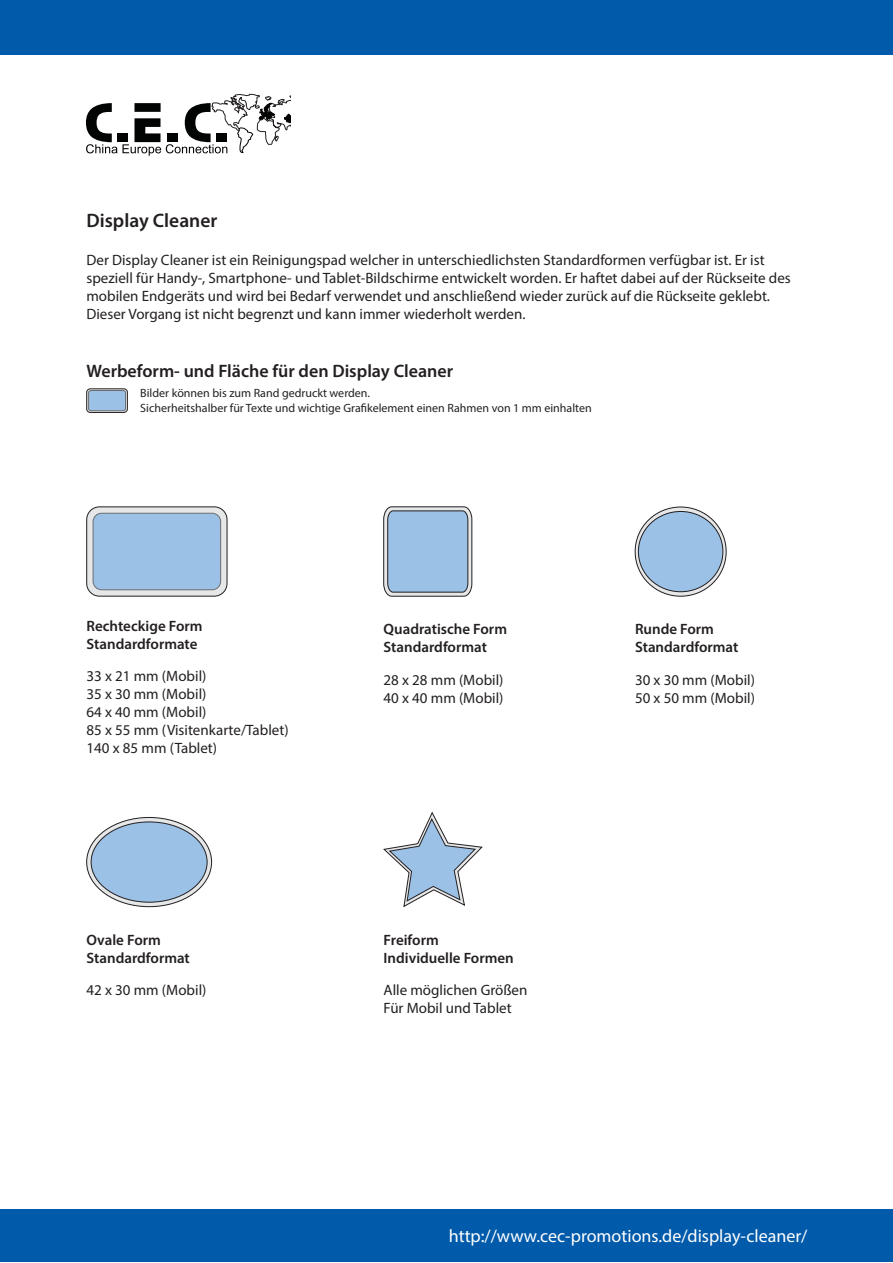
<style>
.page{position:relative;width:893px;height:1263px;background:#fff}
.page>*{position:absolute;margin:0;border:0;box-sizing:border-box;transform-origin:0 0}
.t1{font:600 19.5px "Myriad Pro";color:#231f20}
.t2{font:18px "Myriad Pro";color:#fff}
.t3{font:600 18px "Myriad Pro";color:#231f20}
.t4{font:15px/18px "Myriad Pro";color:#231f20}
.t5{font:600 15px/18px "Myriad Pro";color:#231f20}
.t6{font:12px/14.4px "Myriad Pro";color:#231f20}
</style>
<div class="page">
<div style="left:0;top:0;width:893px;height:54px;background:#015aaa"></div>
<div style="left:0;top:1209px;width:893px;height:53px;background:#015aaa"></div>
<svg style="left:86px;top:94px;width:204px;height:62px"></svg>
<svg style="left:87px;top:507px;width:140px;height:89px;background:#dddee0"></svg>
<div style="left:87px;top:507px;width:140px;height:89px;border:1px solid #231f20;border-radius:13px"></div>
<div style="left:93px;top:513px;width:128px;height:77px;background:#9bc1e6;border-radius:9px"></div>
<div style="left:93px;top:513px;width:128px;height:77px;border:1px solid #6c6d70;border-radius:9px"></div>
<svg style="left:383px;top:506px;width:89px;height:90px;background:#9dbad8"></svg>
<div style="left:87px;top:389px;width:40px;height:23px;background:#dadbdd;border-radius:4px"></div>
<div style="left:87px;top:389px;width:41px;height:24px;border:1px solid #231f20;border-radius:4px"></div>
<div style="left:89px;top:390px;width:37px;height:21px;background:#9bc1e6;border-radius:2px"></div>
<div style="left:88px;top:390px;width:38px;height:21px;border:1px solid #6c6d70;border-radius:2px"></div>
<svg style="left:635px;top:507px;width:91px;height:89px"></svg>
<div style="left:638px;top:511px;width:85px;height:81px;background:#9bc1e6;border-radius:50%"></div>
<div style="left:638px;top:511px;width:85px;height:81px;border:1px solid #231f20;border-radius:50%"></div>
<svg style="left:87px;top:817px;width:125px;height:90px;background:#b1b1b3"></svg>
<div style="left:91px;top:822px;width:116px;height:80px;background:#9bc1e6;border-radius:50%"></div>
<svg style="left:383px;top:812px;width:100px;height:95px"></svg>
<h1 class="t1" style="left:86px;top:208px;width:132px">Display Cleaner</h1>
<p class="t4" style="left:86px;top:251px;width:706px">Der Display Cleaner ist ein Reinigungspad welcher in unterschiedlichsten Standardformen verfügbar ist. Er ist speziell für Handy-, Smartphone- und Tablet-Bildschirme entwickelt worden. Er haftet dabei auf der Rückseite des mobilen Endgeräts und wird bei Bedarf verwendet und anschließend wieder zurück auf die Rückseite geklebt.<br>Dieser Vorgang ist nicht begrenzt und kann immer wiederholt werden.</p>
<p class="t3" style="left:86px;top:359px;width:368px">Werbeform- und Fläche für den Display Cleaner</p>
<p class="t6" style="left:140px;top:386px;width:453px">Bilder können bis zum Rand gedruckt werden.<br>Sicherheitshalber für Texte und wichtige Grafikelement einen Rahmen von 1 mm einhalten</p>
<p class="t5" style="left:87px;top:616px;width:118px">Rechteckige Form<br>Standardformate</p>
<p class="t4" style="left:87px;top:667px;width:204px">33 x 21 mm (Mobil)<br>35 x 30 mm (Mobil)<br>64 x 40 mm (Mobil)<br>85 x 55 mm (Visitenkarte/Tablet)<br>140 x 85 mm (Tablet)</p>
<p class="t5" style="left:87px;top:930px;width:105px">Ovale Form<br>Standardformat</p>
<p class="t4" style="left:87px;top:981px;width:121px">42 x 30 mm (Mobil)</p>
<p class="t5" style="left:384px;top:620px;width:125px">Quadratische Form<br>Standardformat</p>
<p class="t4" style="left:384px;top:670px;width:121px">28 x 28 mm (Mobil)<br>40 x 40 mm (Mobil)</p>
<p class="t5" style="left:384px;top:930px;width:132px">Freiform<br>Individuelle Formen</p>
<p class="t4" style="left:384px;top:981px;width:145px">Alle möglichen Größen<br>Für Mobil und Tablet</p>
<p class="t5" style="left:635px;top:620px;width:105px">Runde Form<br>Standardformat</p>
<p class="t4" style="left:635px;top:670px;width:121px">30 x 30 mm (Mobil)<br>50 x 50 mm (Mobil)</p>
<p class="t2" style="left:449px;top:1225px;width:360px">http://www.cec-promotions.de/display-cleaner/</p>
</div>
